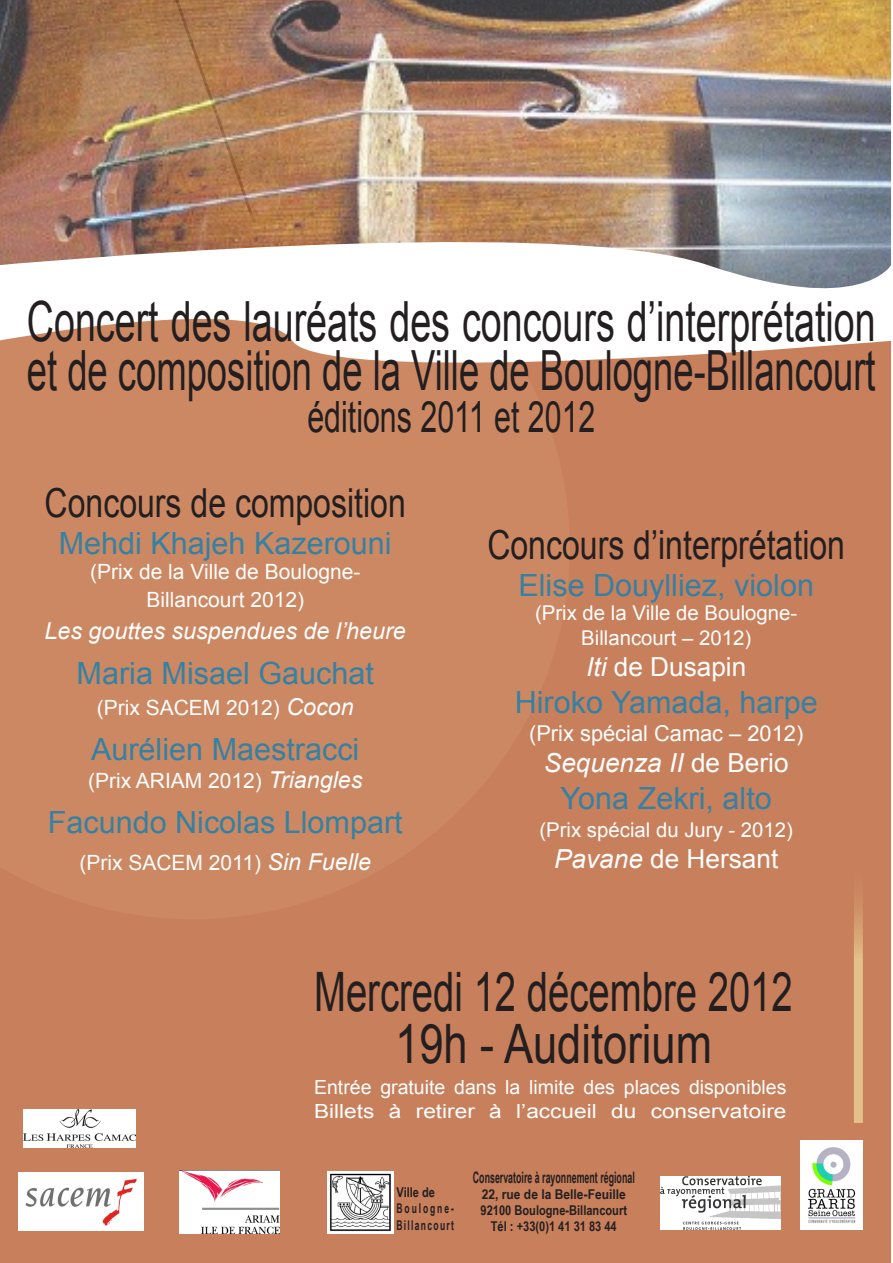
<style>
.page{position:relative;width:893px;height:1263px;background:#fff}
.page>*{position:absolute;margin:0;border:0;box-sizing:border-box;transform-origin:0 0}
.t1{font:55.35px/49.7px "Arial";color:#231f20;scale:.68 1}
.t2{font:54.3px/52.2px "Arial";color:#231f20;text-align:center;scale:.7 1}
.t3{font:43.2px "Arial";color:#231f20;scale:.7 1}
.t4{font:40.05px "Arial";color:#231f20;scale:.8 1}
.t5{font:30.6px "Arial";color:#3581a3}
.t6{font:26.25px "Arial";color:#fff}
.t7{font:italic 26.25px "Arial";color:#fff}
.t8{font:italic 23.25px "Arial";color:#fff}
.t9{font:21.9px "Arial";color:#fff}
.t10{font:21px/27.9px "Arial";color:#fff;text-align:center}
.t11{font:20.4px/24.5px "Arial";color:#fff;text-align:center}
.t12{font:19.5px/23.4px "Arial";color:#fff}
.t13{font:700 15.9px "Arial Narrow";color:#231f20;scale:.68 1}
.t14{font:700 13.5px/16.2px "Arial Narrow";color:#231f20;text-align:center;scale:1.09 1}
.t15{font:700 13.5px/16.2px "Arial Narrow";letter-spacing:.125em;color:#231f20}
.s1{font-style:italic;font-size:23.25px}
.s2{font-style:italic}
.s3{font-style:normal}
</style>
<div class="page">
<div style="left:0;top:340px;width:891px;height:923px;background:#c87f5b"></div>
<img style="left:327px;top:1172px;width:66px;height:61px">
<img style="left:660px;top:1177px;width:121px;height:52px">
<img style="left:800px;top:1140px;width:63px;height:89px">
<img style="left:0;top:0;width:891px;height:288px">
<svg style="left:0;top:176px;width:570px;height:743px;background:#cf9575"></svg>
<svg style="left:854px;top:853px;width:9px;height:270px;background:#dcad7c"></svg>
<img style="left:179px;top:1170px;width:101px;height:63px">
<img style="left:23px;top:1110px;width:112px;height:37px">
<img style="left:19px;top:1173px;width:124px;height:57px">
<h1 class="t1" style="left:27px;top:297px;width:1250px">Concert des lauréats des concours d’interprétation et de composition de la Ville de Boulogne-Billancourt</h1>
<h3 class="t3" style="left:307px;top:388px;width:413px">éditions 2011 et 2012</h3>
<h3 class="t4" style="left:45px;top:477px;width:453px">Concours de composition</h3>
<p class="t5" style="left:59px;top:523px;width:334px">Mehdi Khajeh Kazerouni</p>
<p class="t10" style="left:90px;top:558px;width:272px">(Prix de la Ville de Boulogne-<br>Billancourt 2012)</p>
<p class="t8" style="left:45px;top:615px;width:363px">Les gouttes suspendues de l’heure</p>
<p class="t5" style="left:77px;top:653px;width:299px">Maria Misael Gauchat</p>
<p class="t10" style="left:97px;top:694px;width:258px">(Prix SACEM 2012) <span class="s1">Cocon</span></p>
<p class="t5" style="left:91px;top:729px;width:270px">Aurélien Maestracci</p>
<p class="t10" style="left:88px;top:767px;width:276px">(Prix ARIAM 2012) <span class="s1">Triangles</span></p>
<p class="t5" style="left:48px;top:802px;width:356px">Facundo Nicolas Llompart</p>
<p class="t10" style="left:79px;top:848px;width:293px">(Prix SACEM 2011) <span class="s1">Sin Fuelle</span></p>
<h3 class="t4" style="left:487px;top:519px;width:449px">Concours d’interprétation</h3>
<p class="t5" style="left:518px;top:565px;width:297px">Elise Douylliez, violon</p>
<p class="t11" style="left:535px;top:601px;width:264px">(Prix de la Ville de Boulogne-<br>Billancourt – 2012)</p>
<p class="t6" style="left:586px;top:650px;width:162px"><span class="s2">Iti</span> de Dusapin</p>
<p class="t5" style="left:515px;top:682px;width:304px">Hiroko Yamada, harpe</p>
<p class="t9" style="left:529px;top:719px;width:276px">(Prix spécial Camac – 2012)</p>
<p class="t7" style="left:544px;top:746px;width:246px">Sequenza II <span class="s3">de Berio</span></p>
<p class="t5" style="left:561px;top:778px;width:213px">Yona Zekri, alto</p>
<p class="t11" style="left:539px;top:818px;width:255px">(Prix spécial du Jury - 2012)</p>
<p class="t6" style="left:554px;top:842px;width:226px"><span class="s2">Pavane</span> de Hersant</p>
<h2 class="t2" style="left:314px;top:966px;width:685px">Mercredi 12 décembre 2012<br>19h - Auditorium</h2>
<p class="t12" style="left:314px;top:1076px;width:474px">Entrée gratuite dans la limite des places disponibles<br>Billets à retirer à l’accueil du conservatoire</p>
<p class="t15" style="left:396px;top:1184px;width:59px">Ville de<br>Boulogne-<br>Billancourt</p>
<p class="t13" style="left:473px;top:1165px;width:240px">Conservatoire à rayonnement régional</p>
<p class="t14" style="left:481px;top:1185px;width:136px">22, rue de la Belle-Feuille<br>92100 Boulogne-Billancourt<br>Tél : +33(0)1 41 31 83 44</p>
</div>
